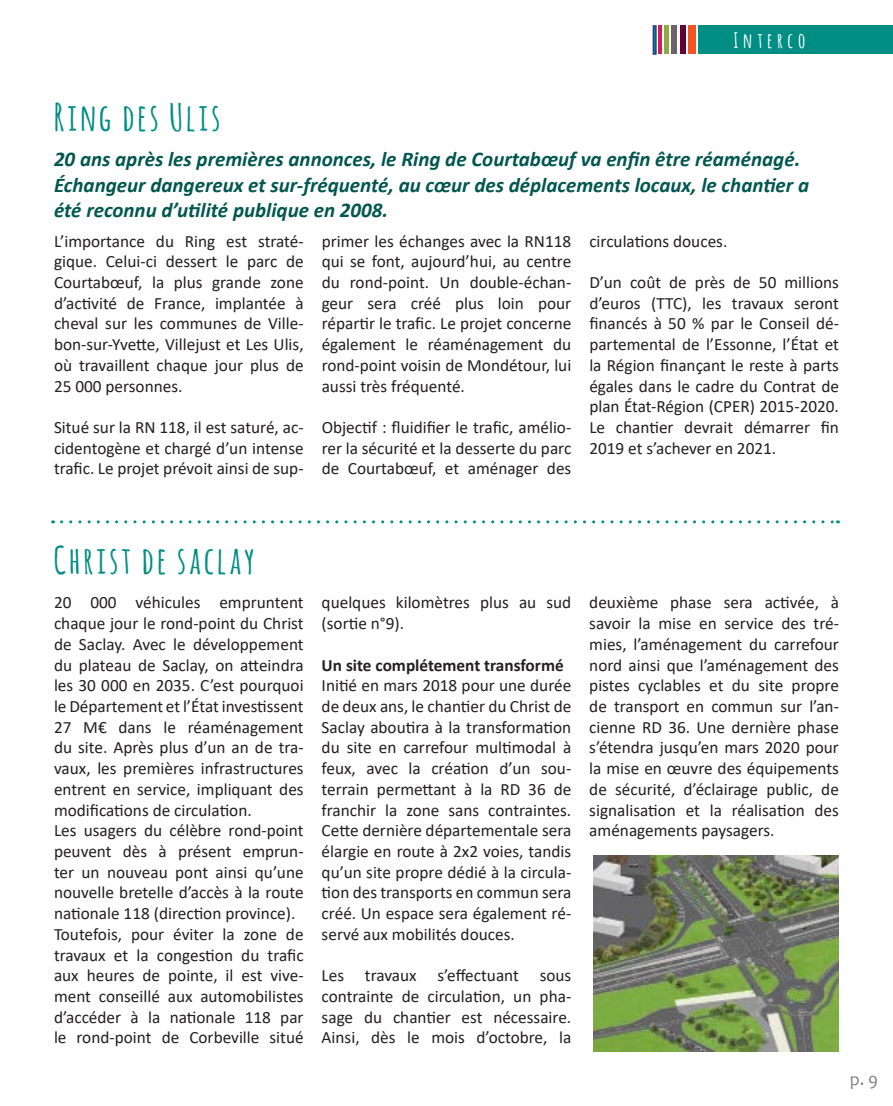
<style>
.page{position:relative;width:893px;height:1106px;background:#fff}
.page>*{position:absolute;margin:0;border:0;box-sizing:border-box;transform-origin:0 0}
.t1{font:700 37.5px "Amatic";letter-spacing:.1em;color:#008e84}
.t2{font:italic 700 21px/25.2px "Calibri";color:#00574f}
.t3{font:700 21px "Amatic";letter-spacing:.25em;color:#fff}
.t4{font:18px "Candara";color:#808285}
.t5{font:17.25px/20.7px "Calibri";color:#231f20;text-align:justify}
.t6{font:700 17.25px "Calibri";color:#231f20}
</style>
<div class="page">
<div style="left:688px;top:26px;width:7px;height:28px;background:#f15622"></div>
<div style="left:680px;top:26px;width:6px;height:28px;background:#620037"></div>
<div style="left:672px;top:26px;width:5px;height:28px;background:#6c6369"></div>
<hr style="left:665px;top:26px;width:4px;height:28px;background:#8fad3c">
<hr style="left:659px;top:26px;width:3px;height:28px;background:#d21f51">
<svg style="left:653px;top:25px;width:4px;height:30px"></svg>
<div style="left:698px;top:26px;width:195px;height:28px;background:#008e84"></div>
<svg style="left:62px;top:520px;width:776px;height:3px"></svg>
<img style="left:593px;top:855px;width:246px;height:197px">
<p class="t3" style="left:734px;top:26px;width:73px">Interco</p>
<h1 class="t1" style="left:54px;top:90px;width:167px">Ring des Ulis</h1>
<p class="t2" style="left:54px;top:146px;width:757px">20 ans après les premières annonces, le Ring de Courtabœuf va enfin être réaménagé.<br>Échangeur dangereux et sur-fréquenté, au cœur des déplacements locaux, le chantier a été reconnu d’utilité publique en 2008.</p>
<p class="t5" style="left:54px;top:230px;width:251px">L’importance du Ring est straté&shy;gique. Celui-ci dessert le parc de Courtabœuf, la plus grande zone d’activité de France, implantée à cheval sur les communes de Ville&shy;bon-sur-Yvette, Villejust et Les Ulis, où travaillent chaque jour plus de 25 000 personnes.</p>
<p class="t5" style="left:54px;top:416px;width:251px">Situé sur la RN 118, il est saturé, ac&shy;cidentogène et chargé d’un intense trafic. Le projet prévoit ainsi de sup-</p>
<p class="t5" style="left:589px;top:230px;width:140px">circulations douces.</p>
<p class="t5" style="left:589px;top:271px;width:251px">D’un coût de près de 50 millions d’euros (TTC), les travaux seront financés à 50 % par le Conseil dé&shy;partemental de l’Essonne, l’État et la Région finançant le reste à parts égales dans le cadre du Contrat de plan État-Région (CPER) 2015-2020.<br>Le chantier devrait démarrer fin 2019 et s’achever en 2021.</p>
<p class="t5" style="left:322px;top:230px;width:251px">primer les échanges avec la RN118 qui se font, aujourd’hui, au centre du rond-point. Un double-échan&shy;geur sera créé plus loin pour répartir le trafic. Le projet concerne également le réaménagement du rond-point voisin de Mondétour, lui aussi très fréquenté.</p>
<p class="t5" style="left:322px;top:416px;width:251px">Objectif : fluidifier le trafic, amélio&shy;rer la sécurité et la desserte du parc de Courtabœuf, et aménager des</p>
<h1 class="t1" style="left:54px;top:533px;width:201px">Christ de saclay</h1>
<p class="t5" style="left:54px;top:592px;width:251px;text-align:left">20 000 véhicules empruntent chaque jour le rond-point du Christ de Saclay. Avec le développement du plateau de Saclay, on atteindra les 30 000 en 2035. C’est pourquoi le Département et l’État investissent 27 M€ dans le réaménagement du site. Après plus d’un an de tra&shy;vaux, les premières infrastructures entrent en service, impliquant des modifications de circulation.<br>Les usagers du célèbre rond-point peuvent dès à présent emprun&shy;ter un nouveau pont ainsi qu’une nouvelle bretelle d’accès à la route nationale 118 (direction province).<br>Toutefois, pour éviter la zone de travaux et la congestion du trafic aux heures de pointe, il est vive&shy;ment conseillé aux automobilistes d’accéder à la nationale 118 par le rond-point de Corbeville situé</p>
<p class="t5" style="left:322px;top:592px;width:251px">quelques kilomètres plus au sud (sortie n°9).</p>
<p class="t6" style="left:322px;top:652px;width:244px">Un site complétement transformé</p>
<p class="t5" style="left:322px;top:675px;width:251px">Initié en mars 2018 pour une durée de deux ans, le chantier du Christ de Saclay aboutira à la transformation du site en carrefour multimodal à feux, avec la création d’un sou&shy;terrain permettant à la RD 36 de franchir la zone sans contraintes.<br>Cette dernière départementale sera élargie en route à 2x2 voies, tandis qu’un site propre dédié à la circula&shy;tion des transports en commun sera créé. Un espace sera également ré&shy;servé aux mobilités douces.</p>
<p class="t5" style="left:322px;top:964px;width:251px">Les travaux s’effectuant sous contrainte de circulation, un pha&shy;sage du chantier est nécessaire.<br>Ainsi, dès le mois d’octobre, la</p>
<p class="t5" style="left:589px;top:592px;width:251px">deuxième phase sera activée, à savoir la mise en service des tré&shy;mies, l’aménagement du carrefour nord ainsi que l’aménagement des pistes cyclables et du site propre de transport en commun sur l’an&shy;cienne RD 36. Une dernière phase s’étendra jusqu’en mars 2020 pour la mise en œuvre des équipements de sécurité, d’éclairage public, de signalisation et la réalisation des aménagements paysagers.</p>
<p class="t4" style="left:850px;top:1067px;width:30px">p. 9</p>
</div>
